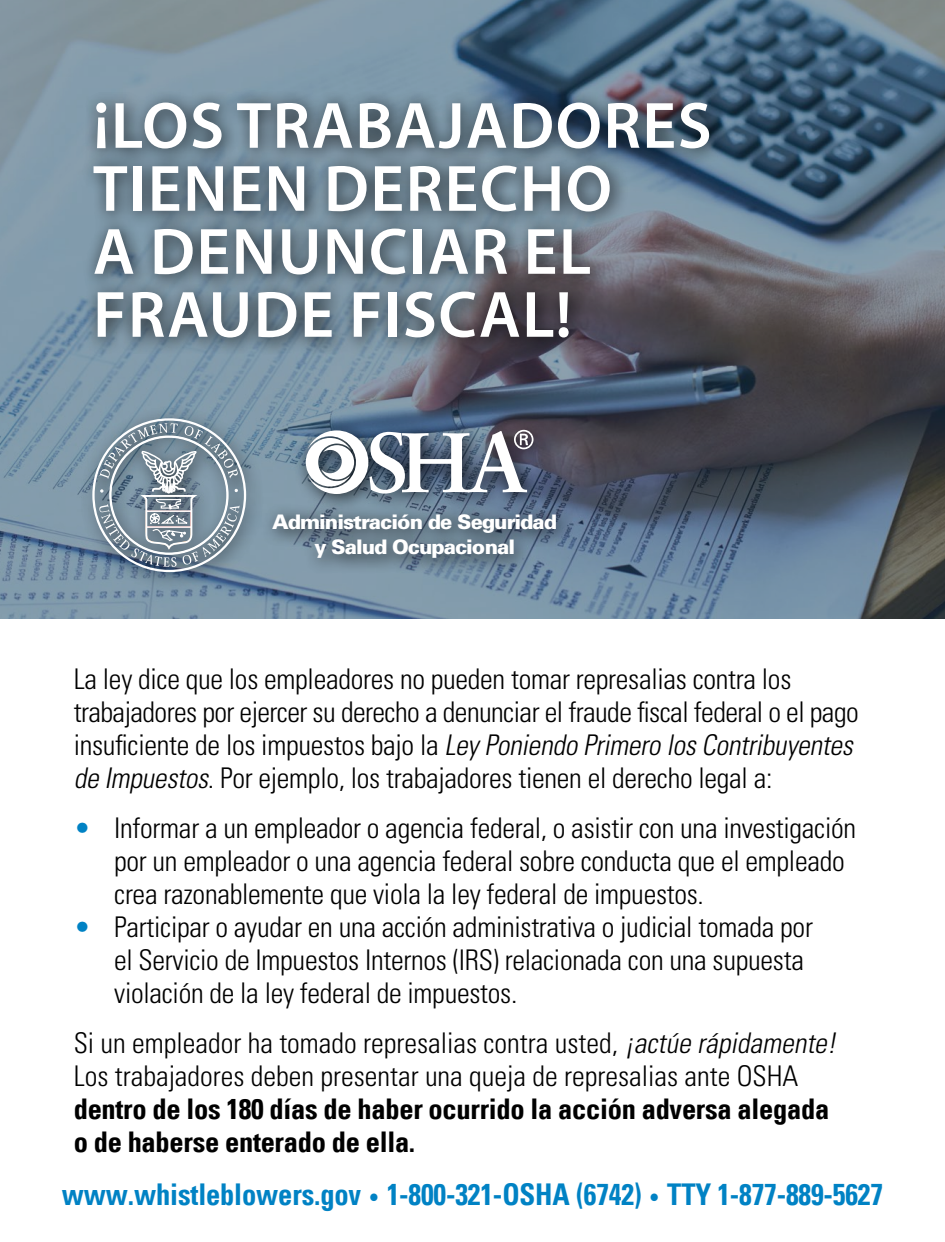
<style>
.page{position:relative;width:945px;height:1242px;background:#fff}
.page>*{position:absolute;margin:0;border:0;box-sizing:border-box;transform-origin:0 0}
.t1{font:600 66px/63px "Myriad Pro";letter-spacing:.02em;color:#fff}
.t2{font:700 condensed 30px "Univers";letter-spacing:-.005em;color:#0082c4;scale:.95 1}
.t3{font:300 condensed 28.5px/33px "Univers";letter-spacing:-.01em;color:#000}
.t4{font:900 20.1px/25.8px "Univers";letter-spacing:-.05em;color:#fff;text-align:center}
.s1{font-style:italic}
.s2{color:#0082c4}
.s3{font-weight:700}
.s4{font-size:21px}
</style>
<div class="page">
<svg style="left:0;top:0;width:945px;height:618px;background:#617485"></svg>
<div style="left:81px;top:90px;width:646px;height:267px;background:#000;opacity:.75"></div>
<div style="left:80px;top:406px;width:495px;height:186px;background:#000;opacity:.75"></div>
<svg style="left:306px;top:430px;width:228px;height:64px"></svg>
<svg style="left:99px;top:423px;width:141px;height:144px;background:#8798a5"></svg>
<p class="t1" style="left:93px;top:92px;width:620px">¡LOS TRABAJADORES<br>TIENEN DERECHO<br>A DENUNCIAR EL<br>FRAUDE FISCAL!</p>
<p class="t4" style="left:272px;top:508px;width:287px">Administración de Seguridad y Salud Ocupacional</p>
<p class="t3" style="left:74px;top:662px;width:787px">La ley dice que los empleadores no pueden tomar represalias contra los trabajadores por ejercer su derecho a denunciar el fraude fiscal federal o el pago i n s u fi c i e n t e d e l o s i m p u e s t o s b a j o l a <span class="s1">LeyPoniendo Primero losContribuyentes de Impuestos</span>. Por ejemplo, los trabajadores tienen el derecho legal a:</p>
<p class="t3" style="left:114px;top:811px;width:743px;text-indent:-40px"><span class="s2">•</span> Informar a un empleador o agencia federal, o asistir con una investigación por un empleador o una agencia federal sobre conducta que el empleado crea razonablemente que viola la ley federal de impuestos.</p>
<p class="t3" style="left:114px;top:910px;width:700px;text-indent:-40px"><span class="s2">•</span> Participar o ayudar en una acción administrativa o judicial tomada por el Servicio de Impuestos Internos (IRS) relacionada con una supuesta violación de la ley federal de impuestos.</p>
<p class="t3" style="left:74px;top:1027px;width:770px">Si un empleador ha tomado represalias contra usted, <span class="s1">¡actúe rápidamente!<br></span>Los trabajadores deben presentar una queja de represalias ante OSHA <span class="s3">dentro de los 180 días de haber ocurrido la acción adversa alegada o de haberse enterado de ella.</span></p>
<p class="t2" style="left:62px;top:1175px;width:866px">www.whistleblowers.gov <span class="s4">•</span> 1-800-321-OSHA (6742) <span class="s4">•</span> TTY 1-877-889-5627</p>
</div>
